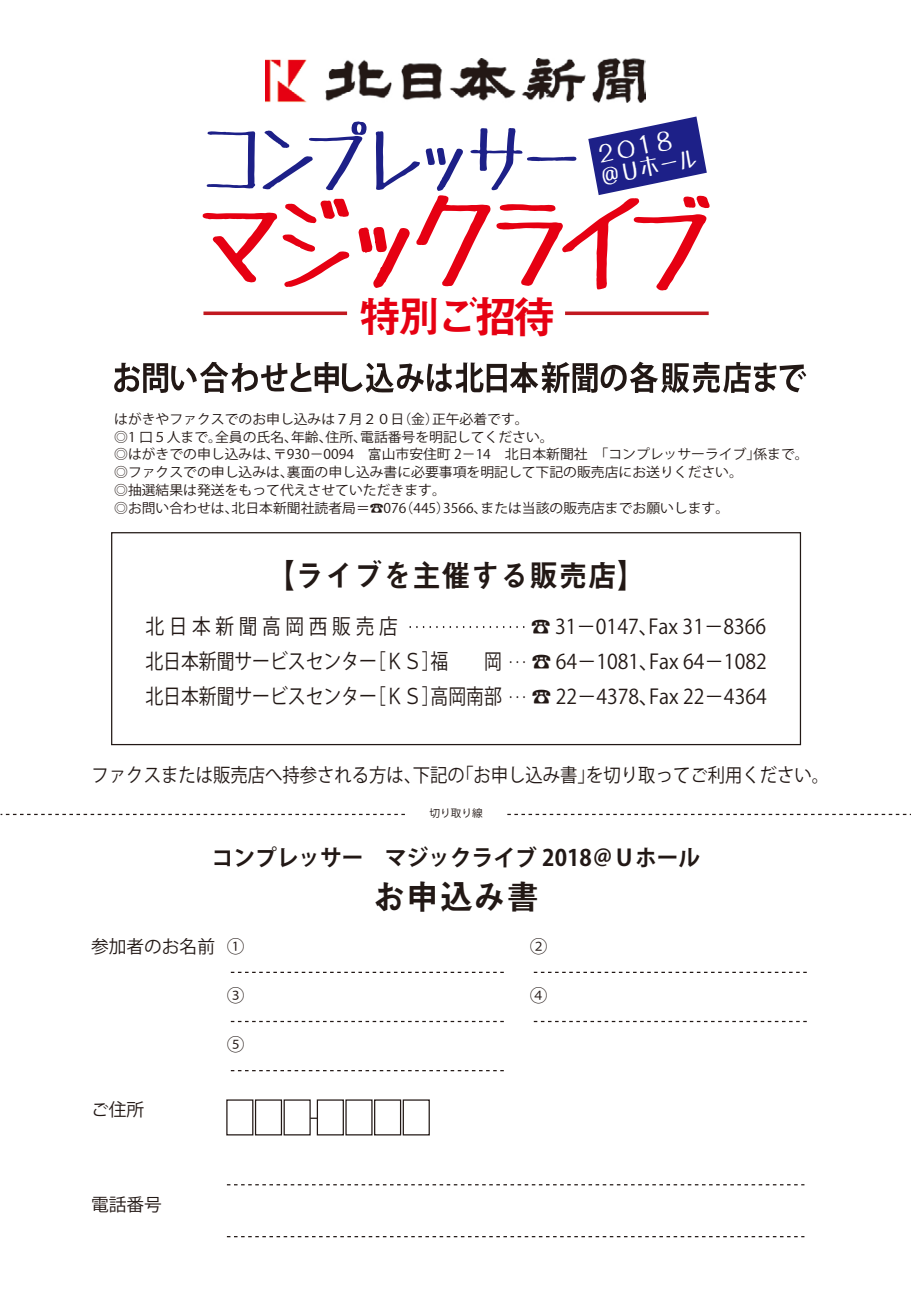
<style>
.page{position:relative;width:911px;height:1290px;background:#fff}
.page>*{position:absolute;margin:0;border:0;box-sizing:border-box;transform-origin:0 0}
.t1{font:44px "Midashi Go Pr 6 N MB31";letter-spacing:-.1em;color:#e60012}
.t2{font:35.12px "Midashi Go Pr 6 N MB31";color:#221815;scale:.95 1}
.t3{font:30.88px "Midashi Go Pr 6 N MB31";color:#221815;scale:.95 1}
.t4{font:23.25px/22.6px "Tanuki Permanent Marker";color:#fff;scale:.84 1}
.t5{font:700 22.62px "Koz Go Pr 6 N";color:#221815;scale:.96 1}
.t6{font:21px/35px "Koz Go Pro Medium 90 ms RKSJ H";color:#221815;scale:.85 1}
.t7{font:21px "Koz Go Pro Medium 90 ms RKSJ H";letter-spacing:.25em;color:#221815;scale:.89 1}
.t8{font:20.38px "Koz Go Pro Regular 90 ms RKSJ H";color:#221815;scale:.95 1}
.t9{font:19px "Koz Go Pr 6 N";color:#221815;scale:.91 1}
.t10{font:17.75px "Koz Go Pr 6 N";color:#221815}
.t11{font:13.38px/17.8px "Koz Go Pro Regular 90 ms RKSJ H";color:#221815}
.t12{font:10.62px "Koz Go Pr 6 N";color:#221815}
.s1{font-family:"Koz Go Pro Regular 90 ms RKSJ H";font-size:10.25px}
.s2{font-family:"Koz Go Pro Regular 90 ms RKSJ H";font-size:20.38px}
</style>
<div class="page">
<svg style="left:114px;top:362px;width:692px;height:31px"></svg>
<svg style="left:1px;top:814px;width:910px;height:1px"></svg>
<div style="left:407px;top:802px;width:98px;height:25px;background:#fff"></div>
<svg style="left:231px;top:972px;width:273px;height:1px"></svg>
<svg style="left:534px;top:972px;width:273px;height:1px"></svg>
<svg style="left:227px;top:1184px;width:577px;height:1px"></svg>
<svg style="left:227px;top:1236px;width:577px;height:1px"></svg>
<svg style="left:231px;top:1021px;width:273px;height:1px"></svg>
<svg style="left:231px;top:1070px;width:273px;height:1px"></svg>
<svg style="left:534px;top:1021px;width:273px;height:1px"></svg>
<div style="left:226px;top:1099px;width:27px;height:36px;border:1px solid #221815"></div>
<div style="left:255px;top:1099px;width:27px;height:36px;border:1px solid #221815"></div>
<div style="left:283px;top:1099px;width:28px;height:36px;border:1px solid #221815"></div>
<div style="left:317px;top:1099px;width:27px;height:36px;border:1px solid #221815"></div>
<div style="left:374px;top:1099px;width:27px;height:36px;border:1px solid #221815"></div>
<div style="left:403px;top:1099px;width:27px;height:36px;border:1px solid #221815"></div>
<svg style="left:310px;top:1117px;width:8px;height:2px"></svg>
<div style="left:111px;top:532px;width:690px;height:213px;border:1px solid #221815"></div>
<svg style="left:409px;top:626px;width:115px;height:2px"></svg>
<svg style="left:203px;top:117px;width:507px;height:174px"></svg>
<img style="left:265px;top:59px;width:381px;height:43px">
<svg style="left:203px;top:311px;width:144px;height:4px"></svg>
<svg style="left:565px;top:311px;width:143px;height:4px"></svg>
<h1 class="t1" style="left:359px;top:281px;width:198px">特別ご招待</h1>
<h3 class="t4" style="left:594px;top:144px;width:119px;rotate:-12deg">２０１８＠Ｕホール</h3>
<p class="t11" style="left:114px;top:410px;width:696px">はがきやファクスでのお申し込みは７月２０日（金）正午必着です。<br>◎1 口５人まで。全員の氏名、年齢、住所、電話番号を明記してください。<br>◎はがきでの申し込みは、〒930－0094　富山市安住町 2－14　北日本新聞社　「コンプレッサーライブ」係まで。◎ファクスでの申し込みは、裏面の申し込み書に必要事項を明記して下記の販売店にお送りください。<br>◎抽選結果は発送をもって代えさせていただきます。<br>◎お問い合わせは、北日本新聞社読者局＝☎076（445）3566、または当該の販売店までお願いします。</p>
<h3 class="t3" style="left:266px;top:551px;width:402px">【ライブを主催する販売店】</h3>
<h3 class="t7" style="left:145px;top:614px;width:285px">北日本新聞高岡西販売店</h3>
<h3 class="t8" style="left:531px;top:615px;width:249px">☎ 31－0147、Fax 31－8366</h3>
<h3 class="t6" style="left:145px;top:644px;width:732px">北日本新聞サービスセンター［ＫＳ］福　　岡 <span class="s1">・・・</span> <span class="s2">☎ 64－1081、Fax 64－1082</span>北日本新聞サービスセンター［ＫＳ］高岡南部 <span class="s1">・・・</span> <span class="s2">☎ 22－4378、Fax 22－4364</span></h3>
<h3 class="t9" style="left:92px;top:764px;width:812px">ファクスまたは販売店へ持参される方は、下記の「お申し込み書」を切り取ってご利用ください。</h3>
<p class="t12" style="left:429px;top:807px;width:55px">切り取り線</p>
<h3 class="t5" style="left:212px;top:845px;width:510px">コンプレッサー　マジックライブ 2018＠Ｕホール</h3>
<h2 class="t2" style="left:372px;top:869px;width:177px">お申込み書</h2>
<h3 class="t10" style="left:91px;top:937px;width:155px">参加者のお名前 ①</h3>
<h3 class="t10" style="left:530px;top:937px;width:19px">②</h3>
<h3 class="t10" style="left:91px;top:1099px;width:55px">ご住所</h3>
<h3 class="t10" style="left:91px;top:1194px;width:72px">電話番号</h3>
<h3 class="t10" style="left:227px;top:986px;width:19px">③</h3>
<h3 class="t10" style="left:227px;top:1035px;width:19px">⑤</h3>
<h3 class="t10" style="left:530px;top:986px;width:19px">④</h3>
</div>
